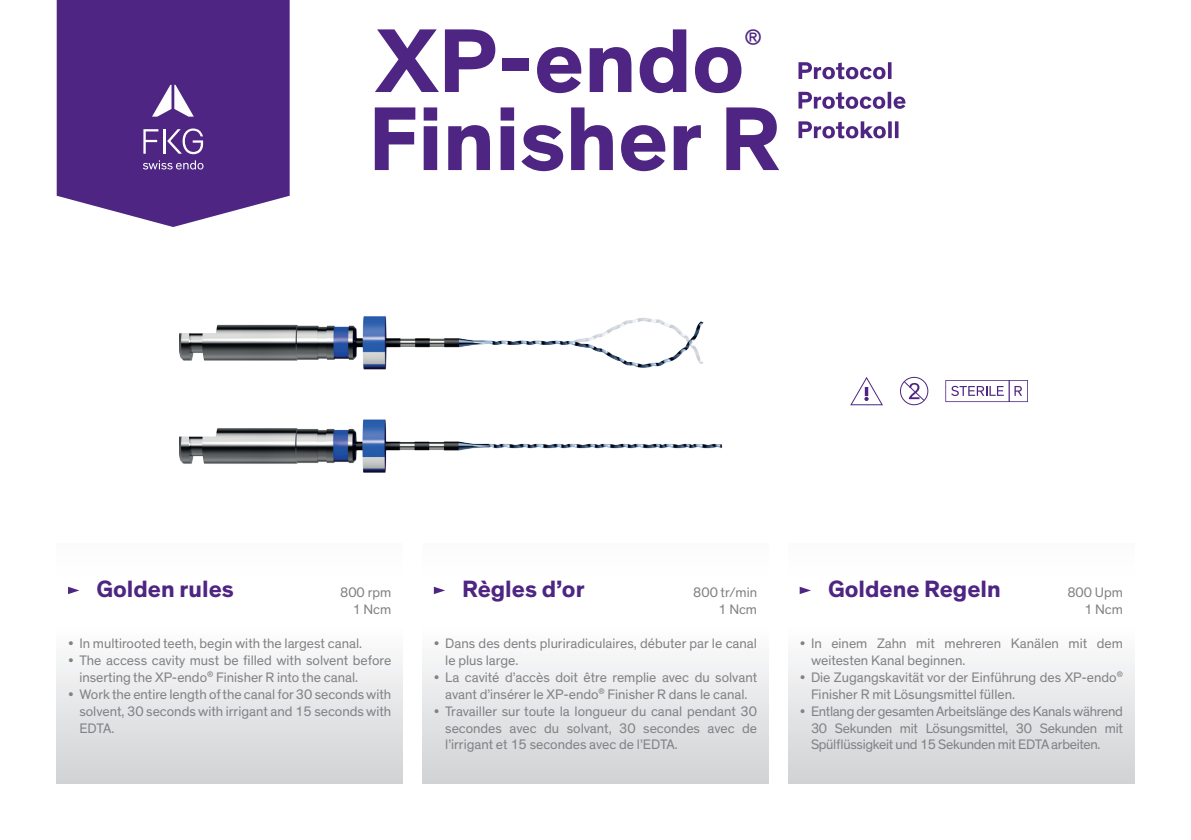
<style>
.page{position:relative;width:1191px;height:840px;background:#fff}
.page>*{position:absolute;margin:0;border:0;box-sizing:border-box;transform-origin:0 0}
.t1{font:700 92px "Theinhardt";color:#4e2582}
.t2{font:700 24px "Theinhardt";color:#4e2582}
.t3{font:22.8px "Theinhardt";color:#4e2582}
.t4{font:14px/16.8px "Theinhardt";color:#808285}
</style>
<div class="page">
<div style="left:57px;top:543px;width:346px;height:239px;background:linear-gradient(to bottom,#fff,#d6d7da)"></div>
<div style="left:422px;top:543px;width:346px;height:239px;background:linear-gradient(to bottom,#fff,#d6d7da)"></div>
<div style="left:788px;top:543px;width:346px;height:239px;background:linear-gradient(to bottom,#fff,#d6d7da)"></div>
<svg style="left:68px;top:586px;width:11px;height:7px"></svg>
<svg style="left:434px;top:586px;width:11px;height:7px"></svg>
<svg style="left:799px;top:586px;width:12px;height:7px"></svg>
<img style="left:180px;top:419px;width:542px;height:54px">
<img style="left:180px;top:316px;width:524px;height:54px">
<svg style="left:57px;top:0;width:233px;height:227px;background:#5b358b"></svg>
<svg style="left:143px;top:160px;width:60px;height:9px"></svg>
<svg style="left:143px;top:129px;width:15px;height:25px"></svg>
<hr style="left:163px;top:129px;width:2px;height:25px;background:#fff">
<svg style="left:167px;top:128px;width:36px;height:26px"></svg>
<svg style="left:152px;top:85px;width:42px;height:32px"></svg>
<svg style="left:798px;top:121px;width:100px;height:17px"></svg>
<svg style="left:798px;top:92px;width:107px;height:17px"></svg>
<svg style="left:798px;top:62px;width:93px;height:17px"></svg>
<svg style="left:900px;top:376px;width:28px;height:29px"></svg>
<svg style="left:850px;top:377px;width:33px;height:28px"></svg>
<svg style="left:945px;top:380px;width:83px;height:22px"></svg>
<h1 class="t1" style="left:375px;top:4px;width:370px">XP-endo</h1>
<h3 class="t3" style="left:744px;top:24px;width:19px">®</h3>
<h1 class="t1" style="left:368px;top:82px;width:414px">Finisher R</h1>
<h2 class="t2" style="left:96px;top:573px;width:139px">Golden rules</h2>
<h2 class="t2" style="left:462px;top:573px;width:124px">Règles d’or</h2>
<p class="t4" style="left:693px;top:584px;width:65px">800 tr/min</p>
<h2 class="t2" style="left:828px;top:573px;width:174px">Goldene Regeln</h2>
<p class="t4" style="left:718px;top:600px;width:40px">1 Ncm</p>
<p class="t4" style="left:340px;top:584px;width:53px;text-align:right">800 rpm<br>1 Ncm</p>
<p class="t4" style="left:1067px;top:584px;width:57px;text-align:right">800 Upm<br>1 Ncm</p>
<p class="t4" style="left:68px;top:635px;width:296px">• In multirooted teeth, begin with the largest canal.</p>
<p class="t4" style="left:79px;top:652px;width:313px;text-indent:-11px">• The access cavity must be filled with solvent before inserting the XP-endo<sup>®</sup> Finisher R into the canal.</p>
<p class="t4" style="left:79px;top:685px;width:313px;text-align:justify;text-indent:-11px">• Work the entire length of the canal for 30 seconds with solvent, 30 seconds with irrigant and 15 seconds with EDTA.</p>
<p class="t4" style="left:445px;top:635px;width:313px;text-indent:-11px">• Dans des dents pluriradiculaires, débuter par le canal le plus large.</p>
<p class="t4" style="left:434px;top:669px;width:325px;text-align:center">• La cavité d’accès doit être remplie avec du solvant avant d’insérer le XP-endo<sup>®</sup> Finisher R dans le canal.</p>
<p class="t4" style="left:445px;top:702px;width:313px;text-align:justify;text-indent:-11px">• Travailler sur toute la longueur du canal pendant 30 secondes avec du solvant, 30 secondes avec de l’irrigant et 15 secondes avec de l’EDTA.</p>
<p class="t4" style="left:811px;top:635px;width:313px;text-indent:-11px">• In einem Zahn mit mehreren Kanälen mit dem weitesten Kanal beginnen.</p>
<p class="t4" style="left:811px;top:669px;width:313px;text-indent:-11px">• Die Zugangskavität vor der Einführung des XP-endo<sup>®<br></sup>Finisher R mit Lösungsmittel füllen.</p>
<p class="t4" style="left:811px;top:702px;width:313px;text-align:justify;text-indent:-11px">• Entlang der gesamten Arbeitslänge des Kanals während 30 Sekunden mit Lösungsmittel, 30 Sekunden mit Spülflüssigkeit und 15 Sekunden mit EDTA arbeiten.</p>
</div>
